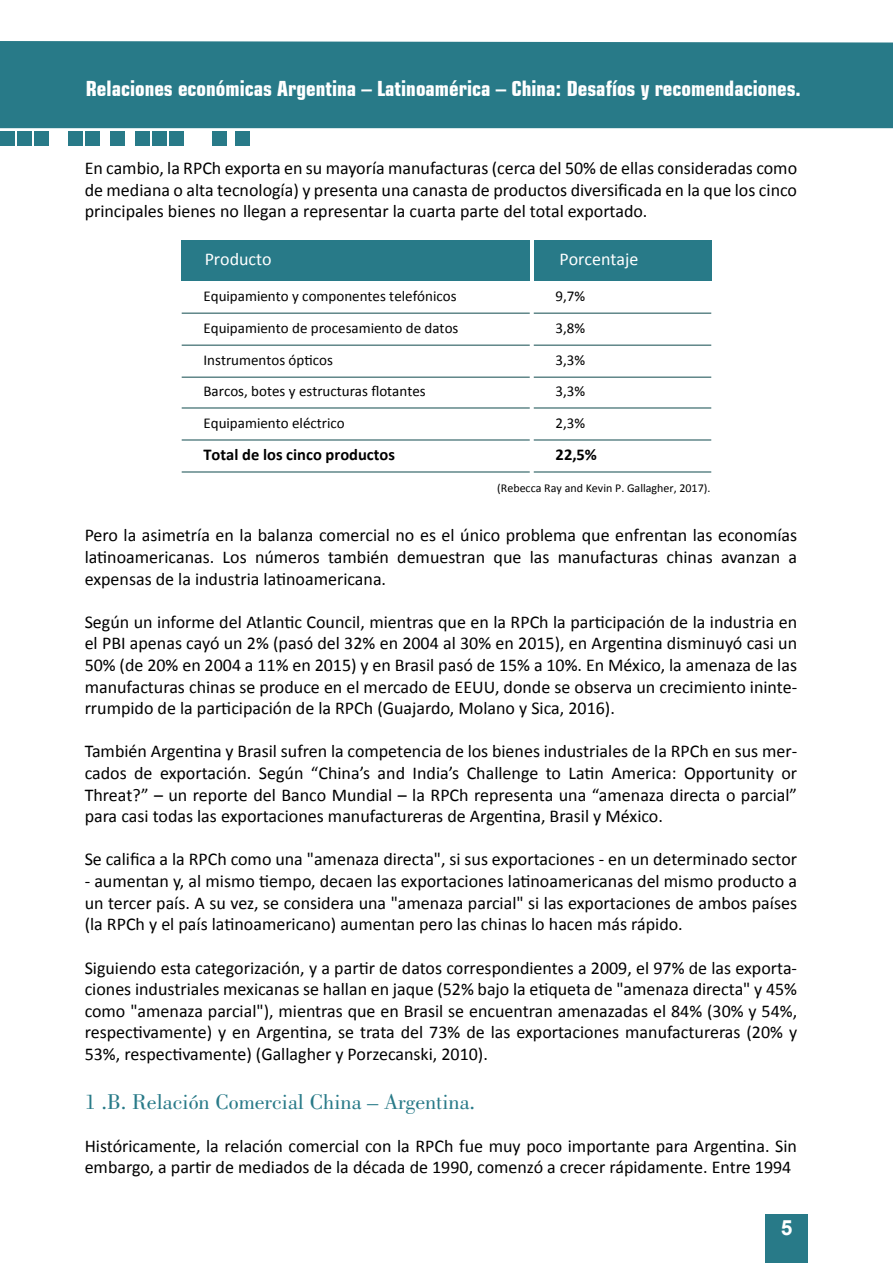
<style>
.page{position:relative;width:893px;height:1263px;background:#fff}
.page>*{position:absolute;margin:0;border:0;box-sizing:border-box;transform-origin:0 0}
.t1{font:22.5px "Bodoni BT";color:#287a88}
.t2{font:700 condensed 21px "Square 721 BT";color:#fff}
.t3{font:700 21px "Arial";color:#fff}
.t4{font:18px/21.6px "Calibri";color:#000;text-align:justify}
.t5{font:18px "Calibri";color:#fff}
.t6{font:700 16.5px "Calibri";color:#000}
.t7{font:15px "Calibri";color:#000}
.t8{font:12px "Calibri";color:#000}
</style>
<div class="page">
<div style="left:765px;top:1215px;width:43px;height:48px;background:#287a88"></div>
<div style="left:0;top:41px;width:893px;height:87px;background:#287a88"></div>
<div style="left:1px;top:132px;width:14px;height:14px;background:#287a88"></div>
<div style="left:18px;top:132px;width:14px;height:14px;background:#287a88"></div>
<div style="left:35px;top:132px;width:14px;height:14px;background:#287a88"></div>
<div style="left:69px;top:132px;width:14px;height:14px;background:#287a88"></div>
<div style="left:86px;top:132px;width:14px;height:14px;background:#287a88"></div>
<div style="left:110px;top:132px;width:15px;height:14px;background:#287a88"></div>
<div style="left:135px;top:132px;width:14px;height:14px;background:#287a88"></div>
<div style="left:152px;top:132px;width:14px;height:14px;background:#287a88"></div>
<div style="left:169px;top:132px;width:14px;height:14px;background:#287a88"></div>
<div style="left:212px;top:132px;width:14px;height:14px;background:#287a88"></div>
<div style="left:235px;top:132px;width:15px;height:14px;background:#287a88"></div>
<div style="left:182px;top:241px;width:348px;height:40px;background:#287a88"></div>
<div style="left:534px;top:241px;width:177px;height:40px;background:#287a88"></div>
<hr style="left:182px;top:312px;width:348px;height:2px;background:#608789">
<hr style="left:534px;top:312px;width:177px;height:2px;background:#608789">
<hr style="left:182px;top:344px;width:348px;height:2px;background:#608789">
<hr style="left:534px;top:344px;width:177px;height:2px;background:#608789">
<hr style="left:182px;top:376px;width:348px;height:2px;background:#608789">
<hr style="left:534px;top:376px;width:177px;height:2px;background:#608789">
<hr style="left:182px;top:407px;width:348px;height:2px;background:#608789">
<hr style="left:534px;top:407px;width:177px;height:2px;background:#608789">
<hr style="left:182px;top:439px;width:348px;height:2px;background:#608789">
<hr style="left:534px;top:439px;width:177px;height:2px;background:#608789">
<hr style="left:534px;top:471px;width:177px;height:2px;background:#608789">
<hr style="left:182px;top:471px;width:348px;height:2px;background:#608789">
<p class="t2" style="left:86px;top:76px;width:716px">Relaciones económicas Argentina – Latinoamérica – China: Desafíos y recomendaciones.</p>
<p class="t4" style="left:85px;top:157px;width:714px">En cambio, la RPCh exporta en su mayoría manufacturas (cerca del 50% de ellas consideradas como de mediana o alta tecnología) y presenta una canasta de productos diversificada en la que los cinco principales bienes no llegan a representar la cuarta parte del total exportado.</p>
<p class="t5" style="left:205px;top:248px;width:69px">Producto</p>
<p class="t5" style="left:559px;top:248px;width:81px">Porcentaje</p>
<p class="t7" style="left:203px;top:287px;width:255px">Equipamiento y componentes telefónicos</p>
<p class="t7" style="left:556px;top:287px;width:31px">9,7%</p>
<p class="t7" style="left:203px;top:319px;width:256px">Equipamiento de procesamiento de datos</p>
<p class="t7" style="left:556px;top:319px;width:31px">3,8%</p>
<p class="t7" style="left:203px;top:351px;width:131px">Instrumentos ópticos</p>
<p class="t7" style="left:556px;top:351px;width:31px">3,3%</p>
<p class="t7" style="left:203px;top:381px;width:224px">Barcos, botes y estructuras flotantes</p>
<p class="t7" style="left:556px;top:381px;width:31px">3,3%</p>
<p class="t7" style="left:203px;top:413px;width:143px">Equipamiento eléctrico</p>
<p class="t7" style="left:556px;top:413px;width:31px">2,3%</p>
<p class="t6" style="left:203px;top:444px;width:193px">Total de los cinco productos</p>
<p class="t6" style="left:556px;top:444px;width:43px">22,5%</p>
<p class="t8" style="left:497px;top:480px;width:215px">(Rebecca Ray and Kevin P. Gallagher, 2017).</p>
<p class="t4" style="left:85px;top:525px;width:714px">Pero la asimetría en la balanza comercial no es el único problema que enfrentan las economías latinoamericanas. Los números también demuestran que las manufacturas chinas avanzan a expensas de la industria latinoamericana.</p>
<p class="t4" style="left:85px;top:611px;width:714px">Según un informe del Atlantic Council, mientras que en la RPCh la participación de la industria en el PBI apenas cayó un 2% (pasó del 32% en 2004 al 30% en 2015), en Argentina disminuyó casi un 50% (de 20% en 2004 a 11% en 2015) y en Brasil pasó de 15% a 10%. En México, la amenaza de las manufacturas chinas se produce en el mercado de EEUU, donde se observa un crecimiento ininte&shy;rrumpido de la participación de la RPCh (Guajardo, Molano y Sica, 2016).</p>
<p class="t4" style="left:85px;top:741px;width:714px">También Argentina y Brasil sufren la competencia de los bienes industriales de la RPCh en sus mer&shy;cados de exportación. Según “China’s and India’s Challenge to Latin America: Opportunity or Threat?” – un reporte del Banco Mundial – la RPCh representa una “amenaza directa o parcial” para casi todas las exportaciones manufactureras de Argentina, Brasil y México.</p>
<p class="t4" style="left:85px;top:849px;width:714px">Se califica a la RPCh como una "amenaza directa", si sus exportaciones - en un determinado sector</p>
<p class="t4" style="left:85px;top:870px;width:714px">- aumentan y, al mismo tiempo, decaen las exportaciones latinoamericanas del mismo producto a un tercer país. A su vez, se considera una "amenaza parcial" si las exportaciones de ambos países (la RPCh y el país latinoamericano) aumentan pero las chinas lo hacen más rápido.</p>
<p class="t4" style="left:85px;top:957px;width:714px">Siguiendo esta categorización, y a partir de datos correspondientes a 2009, el 97% de las exporta&shy;ciones industriales mexicanas se hallan en jaque (52% bajo la etiqueta de "amenaza directa" y 45% como "amenaza parcial"), mientras que en Brasil se encuentran amenazadas el 84% (30% y 54%, respectivamente) y en Argentina, se trata del 73% de las exportaciones manufactureras (20% y 53%, respectivamente) (Gallagher y Porzecanski, 2010).</p>
<p class="t1" style="left:85px;top:1087px;width:392px">1 .B. Relación Comercial China – Argentina.</p>
<p class="t4" style="left:85px;top:1135px;width:714px">Históricamente, la relación comercial con la RPCh fue muy poco importante para Argentina. Sin embargo, a partir de mediados de la década de 1990, comenzó a crecer rápidamente. Entre 1994</p>
<p class="t3" style="left:781px;top:1213px;width:13px">5</p>
</div>
